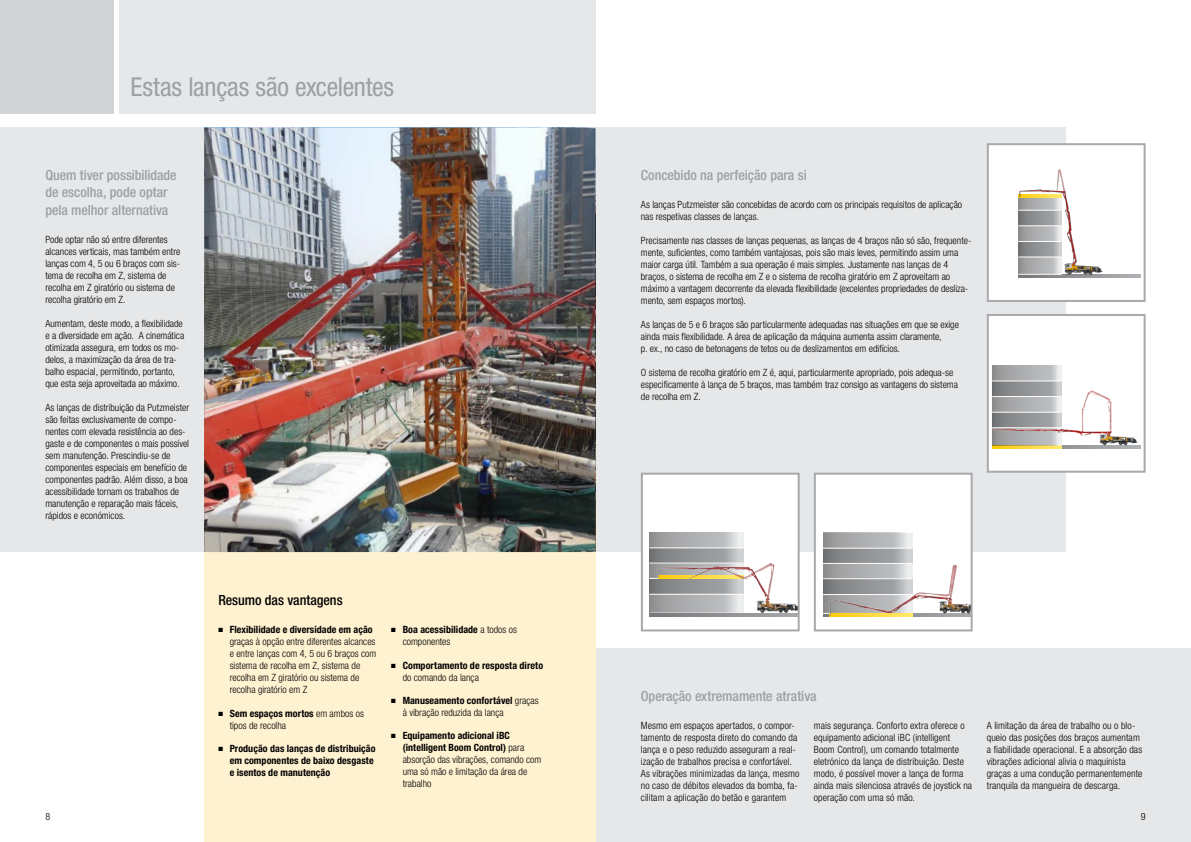
<style>
.page{position:relative;width:1191px;height:842px;background:#fff}
.page>*{position:absolute;margin:0;border:0;box-sizing:border-box;transform-origin:0 0}
.t1{font:condensed 26px "Helvetica Neue LT Pro";letter-spacing:-.01em;color:#9d9fa2}
.t2{font:500 condensed 14px/17.5px "Helvetica Neue LT Pro";letter-spacing:-.005em;color:#9d9fa2}
.t3{font:500 condensed 14px "Helvetica Neue LT Pro";letter-spacing:-.005em;color:#000}
.t4{font:300 condensed 10px/12px "Helvetica Neue LT Pro";color:#000}
.t5{font:700 condensed 10px/12px "Helvetica Neue LT Pro";letter-spacing:.005em;color:#000}
.s1{font-weight:700}
.s2{font-weight:300}
</style>
<div class="page">
<div style="left:0;top:128px;width:204px;height:424px;background:#e6e7e8"></div>
<div style="left:595px;top:128px;width:471px;height:424px;background:#e6e7e8"></div>
<div style="left:119px;top:0;width:476px;height:113px;background:#e6e7e8"></div>
<div style="left:0;top:0;width:113px;height:113px;background:#d1d3d4"></div>
<div style="left:595px;top:648px;width:596px;height:194px;background:#e6e7e8"></div>
<div style="left:204px;top:552px;width:391px;height:290px;background:#fff2d1"></div>
<div style="left:987px;top:144px;width:157px;height:157px;background:#fff"></div>
<hr style="left:1018px;top:274px;width:122px;height:3px;background:#aaadaf">
<img style="left:1018px;top:169px;width:99px;height:109px">
<div style="left:986px;top:143px;width:159px;height:159px;border:2px solid #a7a9ac"></div>
<img style="left:989px;top:317px;width:152px;height:153px">
<div style="left:986px;top:314px;width:159px;height:159px;border:2px solid #a7a9ac"></div>
<img style="left:644px;top:476px;width:152px;height:141px">
<div style="left:641px;top:473px;width:158px;height:158px;border:2px solid #a7a9ac"></div>
<img style="left:817px;top:476px;width:152px;height:141px">
<div style="left:814px;top:473px;width:158px;height:158px;border:2px solid #a7a9ac"></div>
<img style="left:204px;top:128px;width:391px;height:424px">
<h1 class="t1" style="left:130px;top:72px;width:265px">Estas lanças são excelentes</h1>
<h2 class="t2" style="left:45px;top:166px;width:133px">Quem tiver possibilidade de escolha, pode optar pela melhor alternativa</h2>
<p class="t4" style="left:45px;top:233px;width:137px">Pode optar não só entre diferentes alcances verticais, mas também entre lanças com 4, 5 ou 6 braços com sis&shy;tema de recolha em Z, sistema de recolha em Z giratório ou sistema de recolha giratório em Z.</p>
<p class="t4" style="left:45px;top:317px;width:140px">Aumentam, deste modo, a flexibilidade e a diversidade em ação. A cinemática otimizada assegura, em todos os mo&shy;delos, a maximização da área de tra&shy;balho espacial, permitindo, portanto, que esta seja aproveitada ao máximo.</p>
<p class="t4" style="left:45px;top:401px;width:145px">As lanças de distribuição da Putzmeister são feitas exclusivamente de compo&shy;nentes com elevada resistência ao des&shy;gaste e de componentes o mais possível sem manutenção. Prescindiu-se de componentes especiais em benefício de componentes padrão. Além disso, a boa acessibilidade tornam os trabalhos de manutenção e reparação mais fáceis, rápidos e económicos.</p>
<h2 class="t3" style="left:218px;top:591px;width:126px">Resumo das vantagens</h2>
<p class="t4" style="left:230px;top:623px;width:148px;text-indent:-11px">■ <span class="s1">Flexibilidade e diversidade em ação </span>graças à opção entre diferentes alcances e entre lanças com 4, 5 ou 6 braços com sistema de recolha em Z, sistema de recolha em Z giratório ou sistema de recolha giratório em Z</p>
<p class="t4" style="left:230px;top:707px;width:136px;text-indent:-11px">■ <span class="s1">Sem espaços mortos</span> em ambos os tipos de recolha</p>
<p class="t5" style="left:230px;top:742px;width:147px;text-indent:-11px">■ Produção das lanças de distribuição em componentes de baixo desgaste e isentos de manutenção</p>
<p class="t4" style="left:403px;top:623px;width:116px;text-indent:-11px">■ <span class="s1">Boa acessibilidade</span> a todos os componentes</p>
<p class="t5" style="left:403px;top:659px;width:142px;text-indent:-11px">■ Comportamento de resposta direto <span class="s2">do comando da lança</span></p>
<p class="t4" style="left:403px;top:694px;width:138px;text-indent:-11px">■ <span class="s1">Manuseamento confortável</span> graças à vibração reduzida da lança</p>
<p class="t4" style="left:403px;top:729px;width:140px;text-indent:-11px">■ <span class="s1">Equipamento adicional iBC (intelligent Boom Control)</span> para absorção das vibrações, comando com uma só mão e limitação da área de trabalho</p>
<h2 class="t2" style="left:641px;top:166px;width:167px">Concebido na perfeição para si</h2>
<p class="t4" style="left:641px;top:199px;width:323px">As lanças Putzmeister são concebidas de acordo com os principais requisitos de aplicação nas respetivas classes de lanças.</p>
<p class="t4" style="left:641px;top:235px;width:332px">Precisamente nas classes de lanças pequenas, as lanças de 4 braços não só são, frequente&shy;mente, suficientes, como também vantajosas, pois são mais leves, permitindo assim uma maior carga útil. Também a sua operação é mais simples. Justamente nas lanças de 4 braços, o sistema de recolha em Z e o sistema de recolha giratório em Z aproveitam ao máximo a vantagem decorrente da elevada flexibilidade (excelentes propriedades de desliza&shy;mento, sem espaços mortos).</p>
<p class="t4" style="left:641px;top:319px;width:320px">As lanças de 5 e 6 braços são particularmente adequadas nas situações em que se exige ainda mais flexibilidade. A área de aplicação da máquina aumenta assim claramente,<br>p. ex., no caso de betonagens de tetos ou de deslizamentos em edifícios.</p>
<p class="t4" style="left:641px;top:367px;width:319px">O sistema de recolha giratório em Z é, aqui, particularmente apropriado, pois adequa-se especificamente à lança de 5 braços, mas também traz consigo as vantagens do sistema de recolha em Z.</p>
<h2 class="t2" style="left:641px;top:687px;width:177px">Operação extremamente atrativa</h2>
<p class="t4" style="left:641px;top:719px;width:160px">Mesmo em espaços apertados, o compor&shy;tamento de resposta direto do comando da lança e o peso reduzido asseguram a real&shy;ização de trabalhos precisa e confortável.<br>As vibrações minimizadas da lança, mesmo no caso de débitos elevados da bomba, fa&shy;cilitam a aplicação do betão e garantem</p>
<p class="t4" style="left:814px;top:719px;width:160px">mais segurança. Conforto extra oferece o equipamento adicional iBC (intelligent Boom Control), um comando totalmente eletrónico da lança de distribuição. Deste modo, é possível mover a lança de forma ainda mais silenciosa através de joystick na operação com uma só mão.</p>
<p class="t4" style="left:986px;top:719px;width:157px">A limitação da área de trabalho ou o blo&shy;queio das posições dos braços aumentam a fiabilidade operacional. E a absorção das vibrações adicional alivia o maquinista graças a uma condução permanentemente tranquila da mangueira de descarga.</p>
<p class="t4" style="left:45px;top:810px;width:6px">8</p>
<p class="t4" style="left:1140px;top:810px;width:6px">9</p>
</div>
